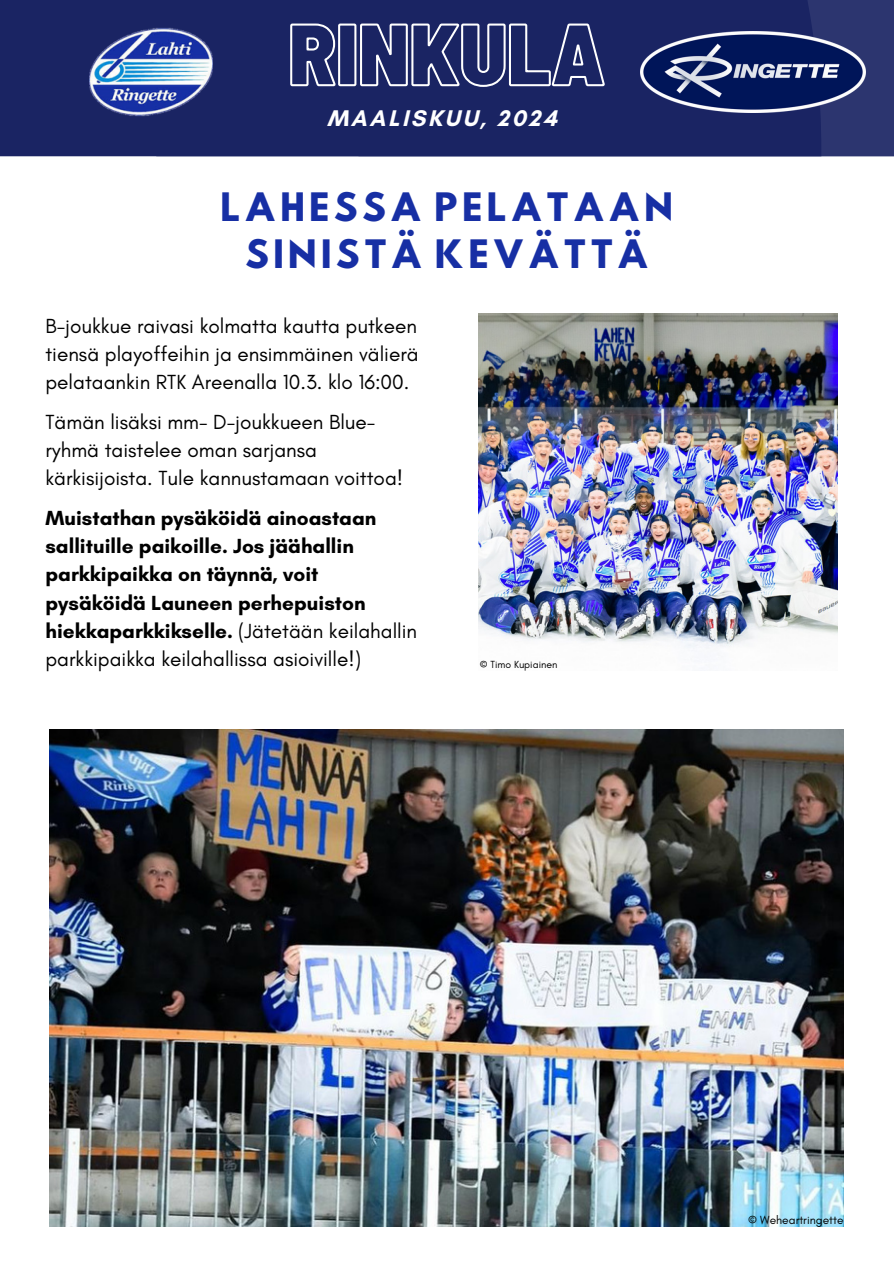
<style>
.page{position:relative;width:894px;height:1264px;background:#fff}
.page>*{position:absolute;margin:0;border:0;box-sizing:border-box;transform-origin:0 0}
.t1{font:34.65px/47.8px "Hussar Bd";letter-spacing:.09em;color:#172fa4;text-align:center}
.t2{font:700 23.1px "Glacial Indifference";letter-spacing:.115em;color:#fff}
.t3{font:20.85px/28.2px "Glacial Indifference";color:#000}
.t4{font:700 20.85px/28.2px "Glacial Indifference";color:#000}
.t5{font:12px "Glacial Indifference";color:#000}
.t6{font:10.5px "Glacial Indifference";color:#000}
.s1{font-weight:400}
</style>
<div class="page">
<div style="left:0;top:0;width:156px;height:156px;background:#1a2463"></div>
<div style="left:156px;top:0;width:202px;height:156px;background:#1a2463"></div>
<svg style="left:358px;top:0;width:535px;height:156px;background:#1d2765"></svg>
<img style="left:89px;top:10px;width:123px;height:123px">
<img style="left:640px;top:31px;width:225px;height:81px">
<img style="left:50px;top:729px;width:793px;height:497px">
<img style="left:478px;top:313px;width:359px;height:336px">
<svg style="left:289px;top:22px;width:316px;height:66px;background:#41497d"></svg>
<p class="t2" style="left:327px;top:104px;width:231px">MAALISKUU, 2024</p>
<h1 class="t1" style="left:220px;top:187px;width:454px">LAHESSA PELATAAN<br>SINISTÄ KEVÄTTÄ</h1>
<p class="t3" style="left:45px;top:311px;width:374px;text-align:justify">B-joukkue raivasi kolmatta kautta putkeen tiensä playoffeihin ja ensimmäinen välierä pelataankin RTK Areenalla 10.3. klo 16:00.</p>
<p class="t3" style="left:45px;top:408px;width:359px">Tämän lisäksi mm- D-joukkueen Blue&shy;ryhmä taistelee oman sarjansa kärkisijoista. Tule kannustamaan voittoa!</p>
<p class="t4" style="left:45px;top:504px;width:373px">Muistathan pysäköidä ainoastaan sallituille paikoille. Jos jäähallin parkkipaikka on täynnä, voit pysäköidä Launeen perhepuiston hiekkaparkkikselle. <span class="s1">(Jätetään keilahallin parkkipaikka keilahallissa asioiville!)</span></p>
<p class="t6" style="left:479px;top:657px;width:79px">©️ Timo Kupiainen</p>
<p class="t5" style="left:747px;top:1212px;width:97px">©️ Weheartringette</p>
</div>
